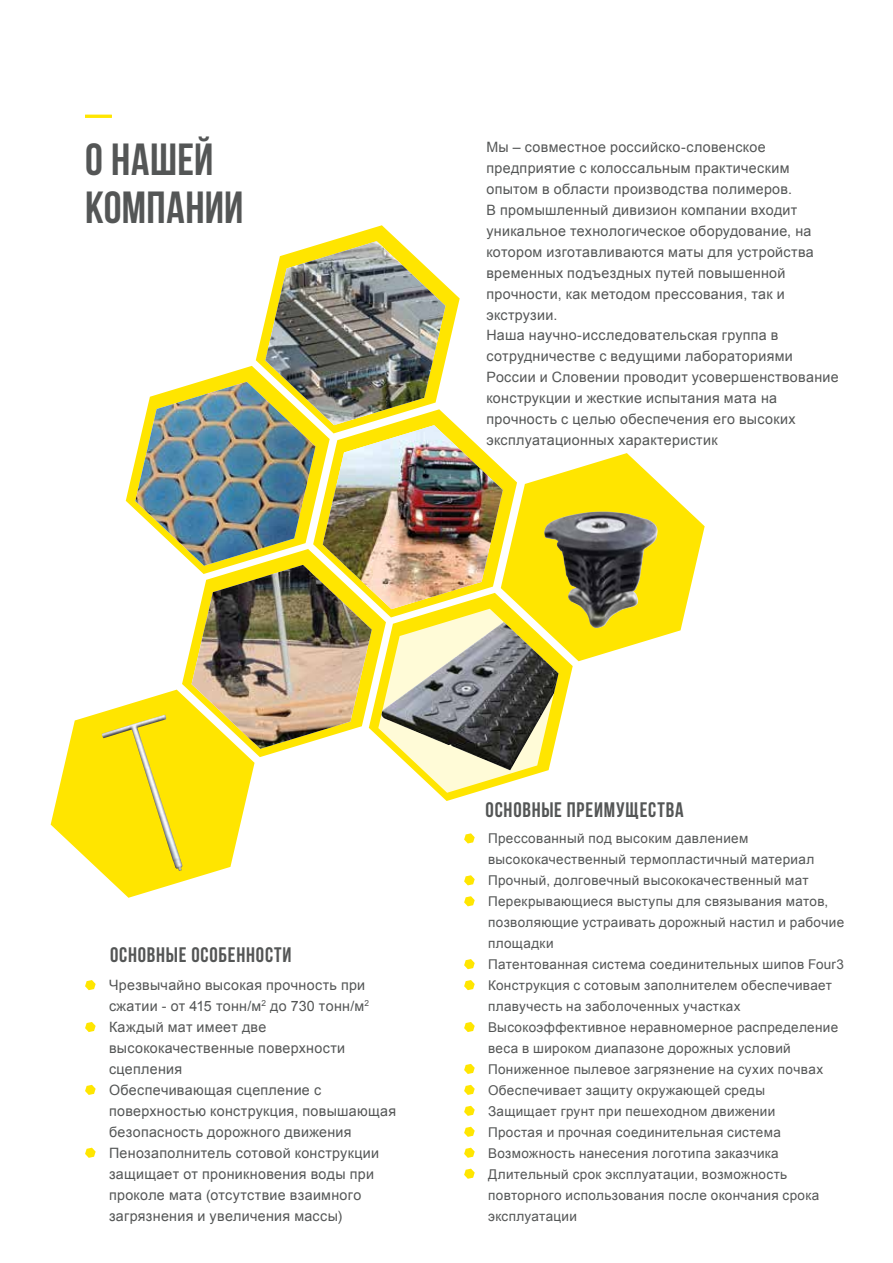
<style>
.page{position:relative;width:893px;height:1263px;background:#fff}
.page>*{position:absolute;margin:0;border:0;box-sizing:border-box;transform-origin:0 0}
.t1{font:700 45px/48px "Bebas Neue";letter-spacing:.005em;color:#545656}
.t2{font:700 21px "Bebas Neue";letter-spacing:.035em;color:#545656}
.t3{font:14.25px/21px "Arial";letter-spacing:.02em;color:#545656}
.t4{font:13.5px/21px "Arial";letter-spacing:.025em;color:#545656}
</style>
<div class="page">
<hr style="left:85px;top:115px;width:27px;height:3px;background:#ffe600">
<img style="left:51px;top:225px;width:654px;height:681px">
<svg style="left:464px;top:959px;width:11px;height:10px"></svg>
<svg style="left:464px;top:980px;width:11px;height:10px"></svg>
<svg style="left:464px;top:1022px;width:11px;height:10px"></svg>
<svg style="left:464px;top:1064px;width:11px;height:10px"></svg>
<svg style="left:464px;top:1085px;width:11px;height:10px"></svg>
<svg style="left:464px;top:1106px;width:11px;height:10px"></svg>
<svg style="left:464px;top:1127px;width:11px;height:10px"></svg>
<svg style="left:464px;top:1148px;width:11px;height:10px"></svg>
<svg style="left:464px;top:1168px;width:11px;height:11px"></svg>
<svg style="left:85px;top:980px;width:11px;height:10px"></svg>
<svg style="left:85px;top:1022px;width:11px;height:10px"></svg>
<svg style="left:85px;top:1085px;width:11px;height:10px"></svg>
<svg style="left:85px;top:1148px;width:11px;height:10px"></svg>
<h1 class="t1" style="left:85px;top:135px;width:160px">О НАШЕЙ<br>КОМПАНИИ</h1>
<p class="t3" style="left:486px;top:137px;width:354px">Мы – совместное российско-словенское предприятие с колоссальным практическим опытом в области производства полимеров.<br>В промышленный дивизион компании входит уникальное технологическое оборудование, на котором изготавливаются маты для устройства временных подъездных путей повышенной прочности, как методом прессования, так и экструзии.<br>Наша научно-исследовательская группа в сотрудничестве с ведущими лабораториями России и Словении проводит усовершенствование конструкции и жесткие испытания мата на прочность с целью обеспечения его высоких эксплуатационных характеристик</p>
<h2 class="t2" style="left:110px;top:943px;width:183px">Основные особенности</h2>
<p class="t3" style="left:109px;top:975px;width:289px">Чрезвычайно высокая прочность при сжатии - от 415 тонн/м<sup>2</sup> до 730 тонн/м<sup>2<br></sup>Каждый мат имеет две высококачественные поверхности сцепления<br>Обеспечивающая сцепление с поверхностью конструкция, повышающая безопасность дорожного движения<br>Пенозаполнитель сотовой конструкции защищает от проникновения воды при проколе мата (отсутствие взаимного загрязнения и увеличения массы)</p>
<h2 class="t2" style="left:486px;top:798px;width:200px">Основные преимущества</h2>
<p class="t4" style="left:488px;top:828px;width:358px">Прессованный под высоким давлением высококачественный термопластичный материал Прочный, долговечный высококачественный мат Перекрывающиеся выступы для связывания матов, позволяющие устраивать дорожный настил и рабочие площадки<br>Патентованная система соединительных шипов Four3<br>Конструкция с сотовым заполнителем обеспечивает плавучесть на заболоченных участках Высокоэффективное неравномерное распределение веса в широком диапазоне дорожных условий Пониженное пылевое загрязнение на сухих почвах Обеспечивает защиту окружающей среды<br>Защищает грунт при пешеходном движении<br>Простая и прочная соединительная система Возможность нанесения логотипа заказчика Длительный срок эксплуатации, возможность повторного использования после окончания срока эксплуатации</p>
</div>
